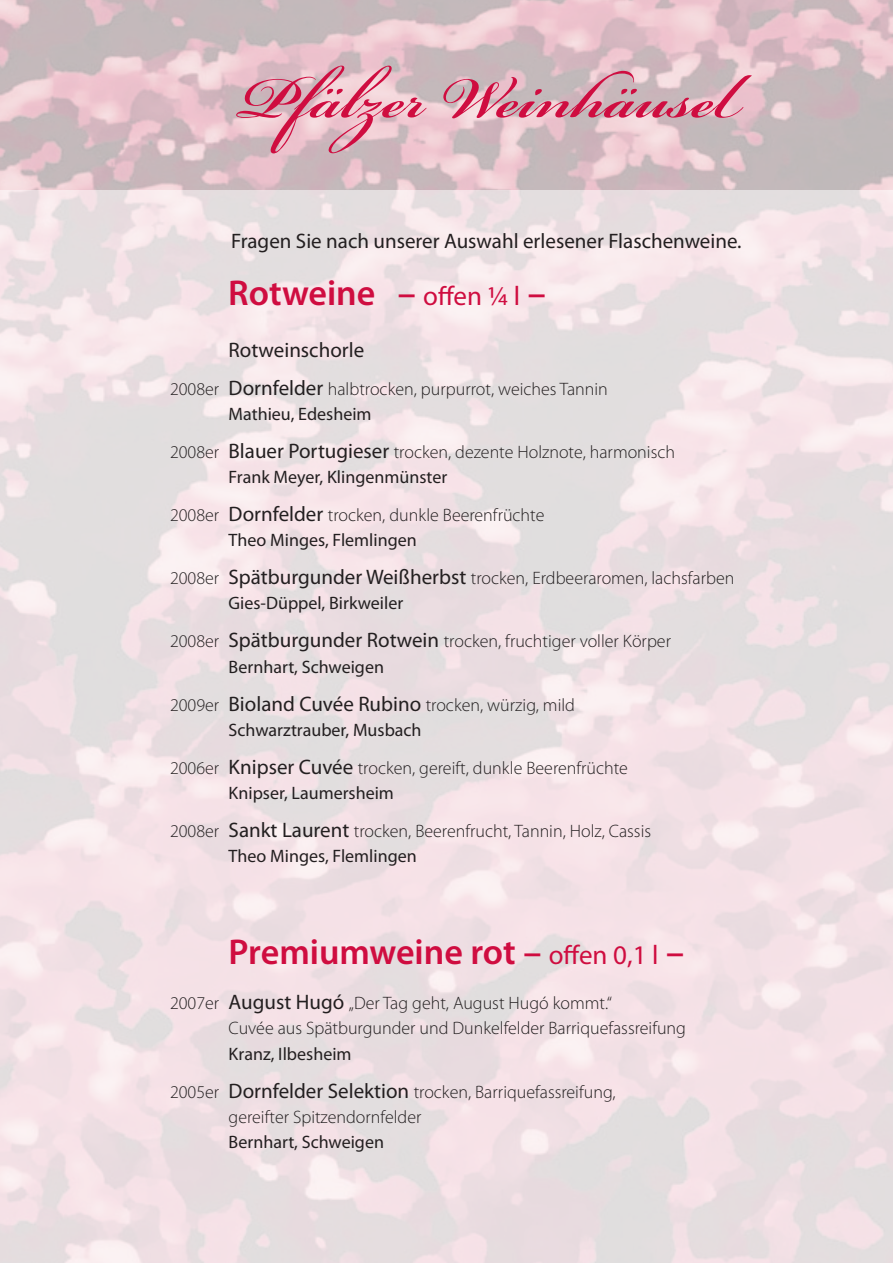
<style>
.page{position:relative;width:893px;height:1263px;background:#fff}
.page>*{position:absolute;margin:0;border:0;box-sizing:border-box;transform-origin:0 0}
.t1{font:600 90px "Bickham Script Pro";color:#cf0d40}
.t2{font:600 36px "Myriad Pro";color:#cf0d40}
.t3{font:21px "Myriad Pro";color:#231f20}
.t4{font:300 18px/25.2px "Myriad Pro";color:#231f20}
.s1{font-weight:400;font-size:27px}
.s2{font-weight:400;font-size:21px}
.s3{font-weight:400}
</style>
<div class="page">
<img style="left:0;top:0;width:893px;height:190px">
<p class="t1" style="left:236px;top:33px;width:507px">Pfälzer Weinhäusel</p>
<p class="t3" style="left:231px;top:228px;width:512px">Fragen Sie nach unserer Auswahl erlesener Flaschenweine.</p>
<p class="t2" style="left:228px;top:270px;width:319px">Rotweine – <span class="s1">offen ¼ l</span> –</p>
<p class="t3" style="left:229px;top:337px;width:137px">Rotweinschorle</p>
<p class="t4" style="left:229px;top:376px;width:381px;text-indent:-58px">2008er <span class="s2">Dornfelder</span> halbtrocken, purpurrot, weiches Tannin<br><span class="s3">Mathieu, Edesheim</span></p>
<p class="t4" style="left:229px;top:439px;width:448px;text-indent:-58px">2008er <span class="s2">Blauer Portugieser</span> trocken, dezente Holznote, harmonisch<br><span class="s3">Frank Meyer, Klingenmünster</span></p>
<p class="t4" style="left:229px;top:502px;width:317px;text-indent:-58px">2008er <span class="s2">Dornfelder</span> trocken, dunkle Beerenfrüchte<br><span class="s3">Theo Minges, Flemlingen</span></p>
<p class="t4" style="left:229px;top:565px;width:507px;text-indent:-58px">2008er <span class="s2">Spätburgunder Weißherbst</span> trocken, Erdbeeraromen, lachsfarben<br><span class="s3">Gies-Düppel, Birkweiler</span></p>
<p class="t4" style="left:229px;top:629px;width:444px;text-indent:-58px">2008er <span class="s2">Spätburgunder Rotwein</span> trocken, fruchtiger voller Körper<br><span class="s3">Bernhart, Schweigen</span></p>
<p class="t4" style="left:229px;top:692px;width:348px;text-indent:-58px">2009er <span class="s2">Bioland Cuvée Rubino</span> trocken, würzig, mild<br><span class="s3">Schwarztrauber, Musbach</span></p>
<p class="t4" style="left:229px;top:755px;width:401px;text-indent:-58px">2006er <span class="s2">Knipser Cuvée</span> trocken, gereift, dunkle Beerenfrüchte<br><span class="s3">Knipser, Laumersheim</span></p>
<p class="t4" style="left:229px;top:818px;width:424px;text-indent:-58px">2008er <span class="s2">Sankt Laurent</span> trocken, Beerenfrucht, Tannin, Holz, Cassis<br><span class="s3">Theo Minges, Flemlingen</span></p>
<p class="t2" style="left:229px;top:929px;width:457px">Premiumweine rot – <span class="s1">offen 0,1 l</span> –</p>
<p class="t4" style="left:229px;top:990px;width:459px;text-indent:-58px">2007er <span class="s2">August Hugó</span> „Der Tag geht, August Hugó kommt.“<br>Cuvée aus Spätburgunder und Dunkelfelder Barriquefassreifung<br><span class="s3">Kranz, Ilbesheim</span></p>
<p class="t4" style="left:229px;top:1079px;width:389px;text-indent:-59px">2005er <span class="s2">Dornfelder Selektion</span> trocken, Barriquefassreifung, gereifter Spitzendornfelder<br><span class="s3">Bernhart, Schweigen</span></p>
</div>
